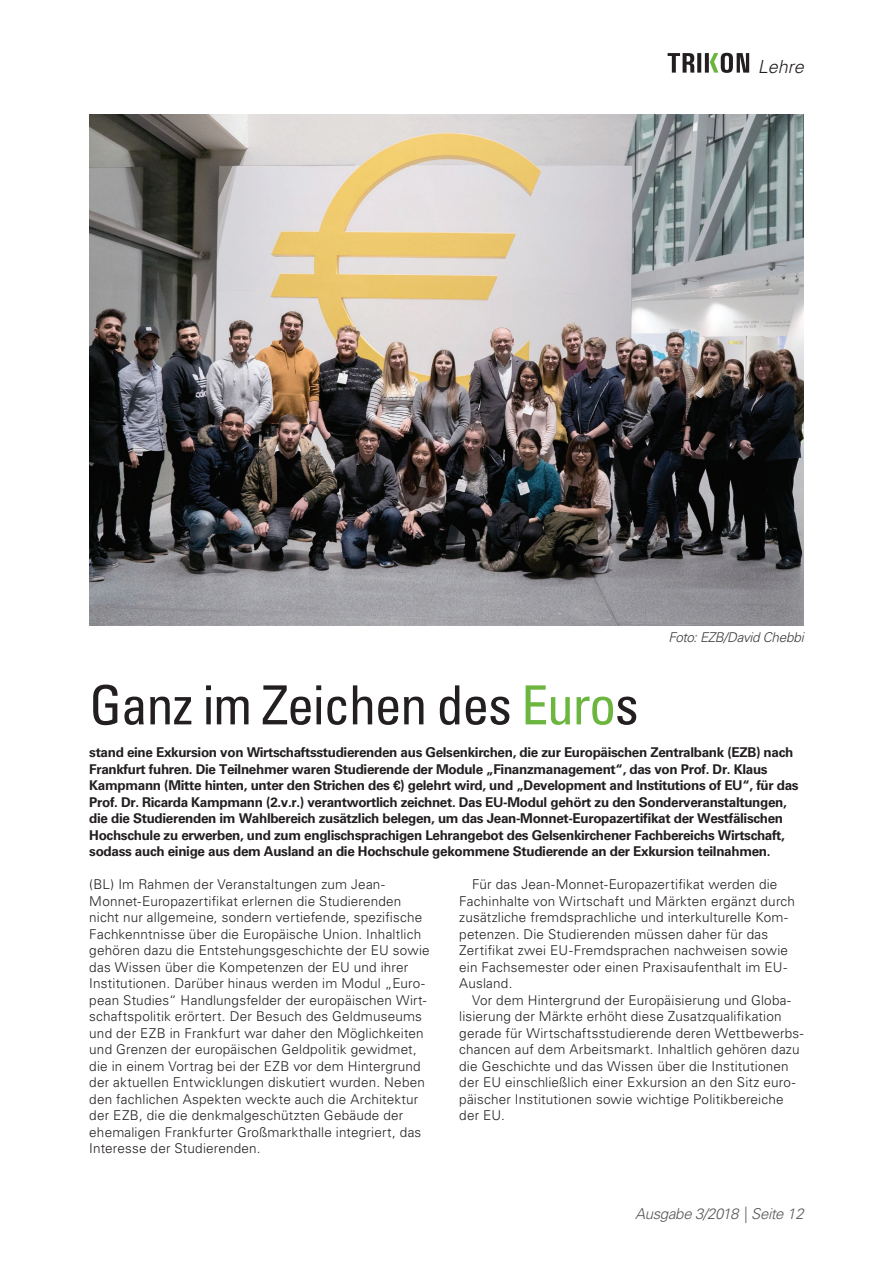
<style>
.page{position:relative;width:893px;height:1263px;background:#fff}
.page>*{position:absolute;margin:0;border:0;box-sizing:border-box;transform-origin:0 0}
.t1{font:condensed 54px "Univers LT Std";letter-spacing:-.025em;color:#231f20}
.t2{font:italic 300 18px "Univers LT Std";color:#231f20}
.t3{font:italic 300 15px "Univers LT Std";letter-spacing:-.025em;color:#57585a}
.t4{font:300 13.5px/16.5px "Univers LT Std";letter-spacing:.015em;color:#231f20}
.t5{font:700 13.5px/16.5px "Univers LT Std";letter-spacing:-.025em;color:#231f20}
.t6{font:italic 300 13.5px "Univers LT Std";letter-spacing:-.025em;color:#3e3e3f}
.s1{color:#6cb640}
</style>
<div class="page">
<svg style="left:668px;top:53px;width:81px;height:20px"></svg>
<img style="left:89px;top:115px;width:715px;height:510px">
<h2 class="t2" style="left:758px;top:56px;width:48px">Lehre</h2>
<p class="t6" style="left:668px;top:629px;width:137px">Foto: EZB/David Chebbi</p>
<h1 class="t1" style="left:89px;top:671px;width:551px">Ganz im Zeichen des <span class="s1">Euro</span>s</h1>
<p class="t5" style="left:89px;top:744px;width:711px">stand eine Exkursion von Wirtschaftsstudierenden aus Gelsenkirchen, die zur Europäischen Zentralbank (EZB) nach Frankfurt fuhren. Die Teilnehmer waren Studierende der Module „Finanzmanagement“, das von Prof. Dr. Klaus Kampmann (Mitte hinten, unter den Strichen des €) gelehrt wird, und „Development and Institutions of EU“, für das Prof. Dr. Ricarda Kampmann (2.v.r.) verantwortlich zeichnet. Das EU-Modul gehört zu den Sonderveranstaltungen, die die Studierenden im Wahlbereich zusätzlich belegen, um das Jean-Monnet-Europazertifikat der Westfälischen Hochschule zu erwerben, und zum englischsprachigen Lehrangebot des Gelsenkirchener Fachbereichs Wirtschaft, sodass auch einige aus dem Ausland an die Hochschule gekommene Studierende an der Exkursion teilnahmen.</p>
<p class="t4" style="left:89px;top:876px;width:342px">(BL) Im Rahmen der Veranstaltungen zum Jean-Monnet-Europazertifikat erlernen die Studierenden nicht nur allgemeine, sondern vertiefende, spezifische Fachkenntnisse über die Europäische Union. Inhaltlich gehören dazu die Entstehungsgeschichte der EU sowie das Wissen über die Kompetenzen der EU und ihrer Institutionen. Darüber hinaus werden im Modul „Euro&shy;pean Studies“ Handlungsfelder der europäischen Wirt&shy;schaftspolitik erörtert. Der Besuch des Geldmuseums und der EZB in Frankfurt war daher den Möglichkeiten und Grenzen der europäischen Geldpolitik gewidmet, die in einem Vortrag bei der EZB vor dem Hintergrund der aktuellen Entwicklungen diskutiert wurden. Neben den fachlichen Aspekten weckte auch die Architektur der EZB, die die denkmalgeschützten Gebäude der ehemaligen Frankfurter Großmarkthalle integriert, das Interesse der Studierenden.</p>
<p class="t4" style="left:459px;top:876px;width:337px;text-indent:13px">Für das Jean-Monnet-Europazertifikat werden die Fachinhalte von Wirtschaft und Märkten ergänzt durch zusätzliche fremdsprachliche und interkulturelle Kom&shy;petenzen. Die Studierenden müssen daher für das Zertifikat zwei EU-Fremdsprachen nachweisen sowie ein Fachsemester oder einen Praxisaufenthalt im EU-Ausland.</p>
<p class="t4" style="left:459px;top:992px;width:346px;text-indent:13px">Vor dem Hintergrund der Europäisierung und Globa&shy;lisierung der Märkte erhöht diese Zusatzqualifikation gerade für Wirtschaftsstudierende deren Wettbewerbs&shy;chancen auf dem Arbeitsmarkt. Inhaltlich gehören dazu die Geschichte und das Wissen über die Institutionen der EU einschließlich einer Exkursion an den Sitz euro&shy;päischer Institutionen sowie wichtige Politikbereiche der EU.</p>
<p class="t3" style="left:635px;top:1205px;width:170px">Ausgabe 3/2018 | Seite 12</p>
</div>
